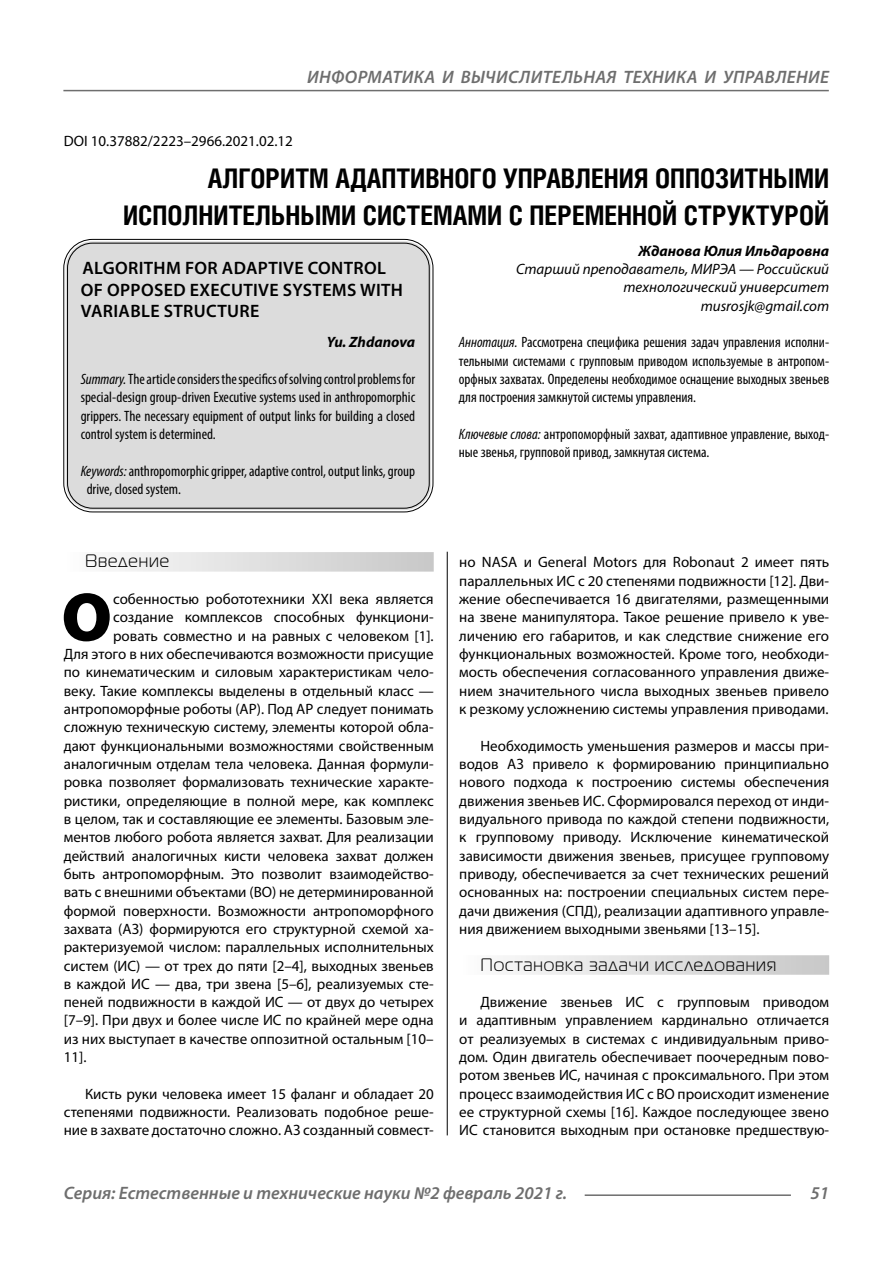
<style>
.page{position:relative;width:893px;height:1263px;background:#fff}
.page>*{position:absolute;margin:0;border:0;box-sizing:border-box;transform-origin:0 0}
.Bukvica{font:900 69.3px "Myriad Pro";color:#000}
.Header{font:700 27px/37.5px "Helios Cond C";color:#000;text-align:right}
.t1{font:italic 600 18px "Myriad Pro";color:#6e6e6e}
.Header-eng{font:600 18px/21.6px "Myriad Pro";letter-spacing:.02em;color:#000}
.Subheader{font:18px "Magistral C";letter-spacing:.05em;color:#000}
.Normal{font:15px/18.3px "Myriad Pro";color:#000;text-align:justify}
.Bukvica-2{font:15px "Myriad Pro";color:#000}
.Annotation-rus{font:condensed 15px/18.3px "Myriad Pro";color:#000;text-align:justify}
.Annotation-eng{font:condensed 15px/18.3px "Myriad Pro";color:#000;text-align:justify}
.Author-doc{font:italic 15px/18.3px "Myriad Pro";color:#000;text-align:right}
.DOI{font:15px "Myriad Pro";color:#000}
.Author{font:italic 700 15px "Myriad Pro";color:#000}
.Author-email{font:italic 15px "Myriad Pro";color:#000}
.Author-eng{font:italic 700 15px "Myriad Pro";color:#000}
.s1{font-style:italic}
</style>
<div class="page">
<hr style="left:447px;top:549px;width:1px;height:586px;background:#000">
<div style="left:43px;top:531px;width:786px;height:21px;background:#fff"></div>
<div style="left:64px;top:552px;width:370px;height:20px;background:linear-gradient(to right,#fcfcfc,#c8c8c8)"></div>
<div style="left:459px;top:955px;width:370px;height:20px;background:linear-gradient(to right,#fcfcfc,#c8c8c8)"></div>
<div style="left:66px;top:241px;width:365px;height:269px;background:#dcdcdc;border-radius:27px"></div>
<div style="left:63px;top:239px;width:370px;height:273px;border:1px solid #000;border-radius:29px"></div>
<div style="left:67px;top:243px;width:363px;height:266px;border:1px solid #000;border-radius:25px"></div>
<hr style="left:585px;top:1194px;width:206px;height:2px;background:#6e6e6e">
<hr style="left:63px;top:90px;width:766px;height:1px;background:#6e6e6e">
<p class="t1" style="left:307px;top:66px;width:25px">Информатика</p>
<p class="t1" style="left:442px;top:66px;width:55px">и вычислител</p>
<p class="t1" style="left:573px;top:66px;width:23px">ьная</p>
<p class="t1" style="left:623px;top:66px;width:12px">техника</p>
<p class="t1" style="left:705px;top:66px;width:41px">и управление</p>
<p class="DOI" style="left:64px;top:132px;width:231px">DOI 10.37882/2223–2966.2021.02.12</p>
<p class="Header" style="left:123px;top:159px;width:708px">АЛГОРИТМ АДАПТИВНОГО УПРАВЛЕНИЯ ОППОЗИТНЫМИ<br>ИСПОЛНИТЕЛЬНЫМИ СИСТЕМАМИ С ПЕРЕМЕННОЙ СТРУКТУРОЙ</p>
<p class="Author" style="left:638px;top:241px;width:192px">Жданова Юлия Ильдаровна</p>
<p class="Author-doc" style="left:516px;top:260px;width:315px">Старший преподаватель, МИРЭА — Российский технологический университет</p>
<p class="Author-email" style="left:701px;top:296px;width:130px">musrosjk@gmail.com</p>
<p class="Annotation-rus" style="left:459px;top:333px;width:372px"><span class="s1">Аннотация.</span> Рассмотрена специфика решения задач управления исполни&shy;тельными системами с групповым приводом используемые в антропом&shy;орфных захватах. Определены необходимое оснащение выходных звеньев для построения замкнутой системы управления.</p>
<p class="Annotation-rus" style="left:459px;top:425px;width:372px"><span class="s1">Ключевые слова:</span> антропоморфный захват, адаптивное управление, выход&shy;ные звенья, групповой привод, замкнутая система.</p>
<p class="Header-eng" style="left:81px;top:257px;width:324px">ALGORITHM FOR ADAPTIVE CONTROL<br>OF OPPOSED EXECUTIVE SYSTEMS WITH<br>VARIABLE STRUCTURE</p>
<p class="Author-eng" style="left:327px;top:333px;width:90px">Yu. Zhdanova</p>
<p class="Annotation-eng" style="left:81px;top:370px;width:336px"><span class="s1">Summary.</span> The article considers the specifics of solving control problems for special-design group-driven Executive systems used in anthropomorphic grippers. The necessary equipment of output links for building a closed control system is determined.</p>
<p class="Annotation-eng" style="left:87px;top:461px;width:330px;text-indent:-6px"><span class="s1">Keywords:</span> anthropomorphic gripper, adaptive control, output links, group drive, closed system.</p>
<p class="Subheader" style="left:85px;top:551px;width:86px">Введение</p>
<p class="Bukvica" style="left:61px;top:571px;width:52px">О</p>
<p class="Bukvica-2" style="left:113px;top:590px;width:322px">собенностью робототехники ХХI века является</p>
<p class="Bukvica-2" style="left:113px;top:608px;width:322px">создание комплексов способных функциони-</p>
<p class="Bukvica-2" style="left:113px;top:626px;width:322px">ровать совместно и на равных с человеком [1].</p>
<p class="Bukvica-2" style="left:64px;top:645px;width:371px">Для этого в них обеспечиваются возможности присущие</p>
<p class="Bukvica-2" style="left:64px;top:663px;width:371px">по кинематическим и силовым характеристикам чело-</p>
<p class="Bukvica-2" style="left:64px;top:681px;width:371px">веку. Такие комплексы выделены в отдельный класс —</p>
<p class="Bukvica-2" style="left:64px;top:700px;width:371px">антропоморфные роботы (АР). Под АР следует понимать</p>
<p class="Bukvica-2" style="left:64px;top:718px;width:371px">сложную техническую систему, элементы которой обла-</p>
<p class="Bukvica-2" style="left:64px;top:736px;width:371px">дают функциональными возможностями свойственным</p>
<p class="Bukvica-2" style="left:64px;top:755px;width:371px">аналогичным отделам тела человека. Данная формули-</p>
<p class="Bukvica-2" style="left:64px;top:773px;width:371px">ровка позволяет формализовать технические характе-</p>
<p class="Bukvica-2" style="left:64px;top:791px;width:371px">ристики, определяющие в полной мере, как комплекс</p>
<p class="Bukvica-2" style="left:64px;top:810px;width:371px">в целом, так и составляющие ее элементы. Базовым эле-</p>
<p class="Bukvica-2" style="left:64px;top:828px;width:371px">ментов любого робота является захват. Для реализации</p>
<p class="Bukvica-2" style="left:64px;top:846px;width:371px">действий аналогичных кисти человека захват должен</p>
<p class="Bukvica-2" style="left:64px;top:864px;width:371px">быть антропоморфным. Это позволит взаимодейство-</p>
<p class="Bukvica-2" style="left:64px;top:883px;width:371px">вать с внешними объектами (ВО) не детерминированной</p>
<p class="Bukvica-2" style="left:64px;top:901px;width:371px">формой поверхности. Возможности антропоморфного</p>
<p class="Bukvica-2" style="left:64px;top:919px;width:371px">захвата (АЗ) формируются его структурной схемой ха-</p>
<p class="Bukvica-2" style="left:64px;top:938px;width:371px">рактеризуемой числом: параллельных исполнительных</p>
<p class="Bukvica-2" style="left:64px;top:956px;width:371px">систем (ИС) — от трех до пяти [2–4], выходных звеньев</p>
<p class="Bukvica-2" style="left:64px;top:974px;width:371px">в каждой ИС — два, три звена [5–6], реализуемых сте-</p>
<p class="Bukvica-2" style="left:64px;top:993px;width:371px">пеней подвижности в каждой ИС — от двух до четырех</p>
<p class="Bukvica-2" style="left:64px;top:1011px;width:371px">[7–9]. При двух и более числе ИС по крайней мере одна</p>
<p class="Bukvica-2" style="left:64px;top:1029px;width:371px">из них выступает в качестве оппозитной остальным [10–</p>
<p class="Bukvica-2" style="left:64px;top:1048px;width:24px">11].</p>
<p class="Normal" style="left:64px;top:1084px;width:371px;text-indent:21px">Кисть руки человека имеет 15 фаланг и обладает 20 степенями подвижности. Реализовать подобное реше&shy;ние в захвате достаточно сложно. АЗ созданный совмест-</p>
<p class="Normal" style="left:459px;top:553px;width:371px">но NASA и General Motors для Robonaut 2 имеет пять параллельных ИС с 20 степенями подвижности [12]. Дви&shy;жение обеспечивается 16 двигателями, размещенными на звене манипулятора. Такое решение привело к уве&shy;личению его габаритов, и как следствие снижение его функциональных возможностей. Кроме того, необходи&shy;мость обеспечения согласованного управления движе&shy;нием значительного числа выходных звеньев привело к резкому усложнению системы управления приводами.</p>
<p class="Normal" style="left:459px;top:736px;width:371px;text-indent:21px">Необходимость уменьшения размеров и массы при&shy;водов АЗ привело к формированию принципиально нового подхода к построению системы обеспечения движения звеньев ИС. Сформировался переход от инди&shy;видуального привода по каждой степени подвижности, к групповому приводу. Исключение кинематической зависимости движения звеньев, присущее групповому приводу, обеспечивается за счет технических решений основанных на: построении специальных систем пере&shy;дачи движения (СПД), реализации адаптивного управле&shy;ния движением выходными звеньями [13–15].</p>
<p class="Subheader" style="left:480px;top:955px;width:297px">Постановка задачи исследования</p>
<p class="Normal" style="left:459px;top:993px;width:371px;text-indent:21px">Движение звеньев ИС с групповым приводом и адаптивным управлением кардинально отличается от реализуемых в системах с индивидуальным приво&shy;дом. Один двигатель обеспечивает поочередным пово&shy;ротом звеньев ИС, начиная с проксимального. При этом процесс взаимодействия ИС с ВО происходит изменение ее структурной схемы [16]. Каждое последующее звено ИС становится выходным при остановке предшествую-</p>
<p class="t1" style="left:64px;top:1182px;width:505px">Серия: Естественные и технические науки №2 февраль 2021 г.</p>
<p class="t1" style="left:810px;top:1182px;width:20px">51</p>
</div>
